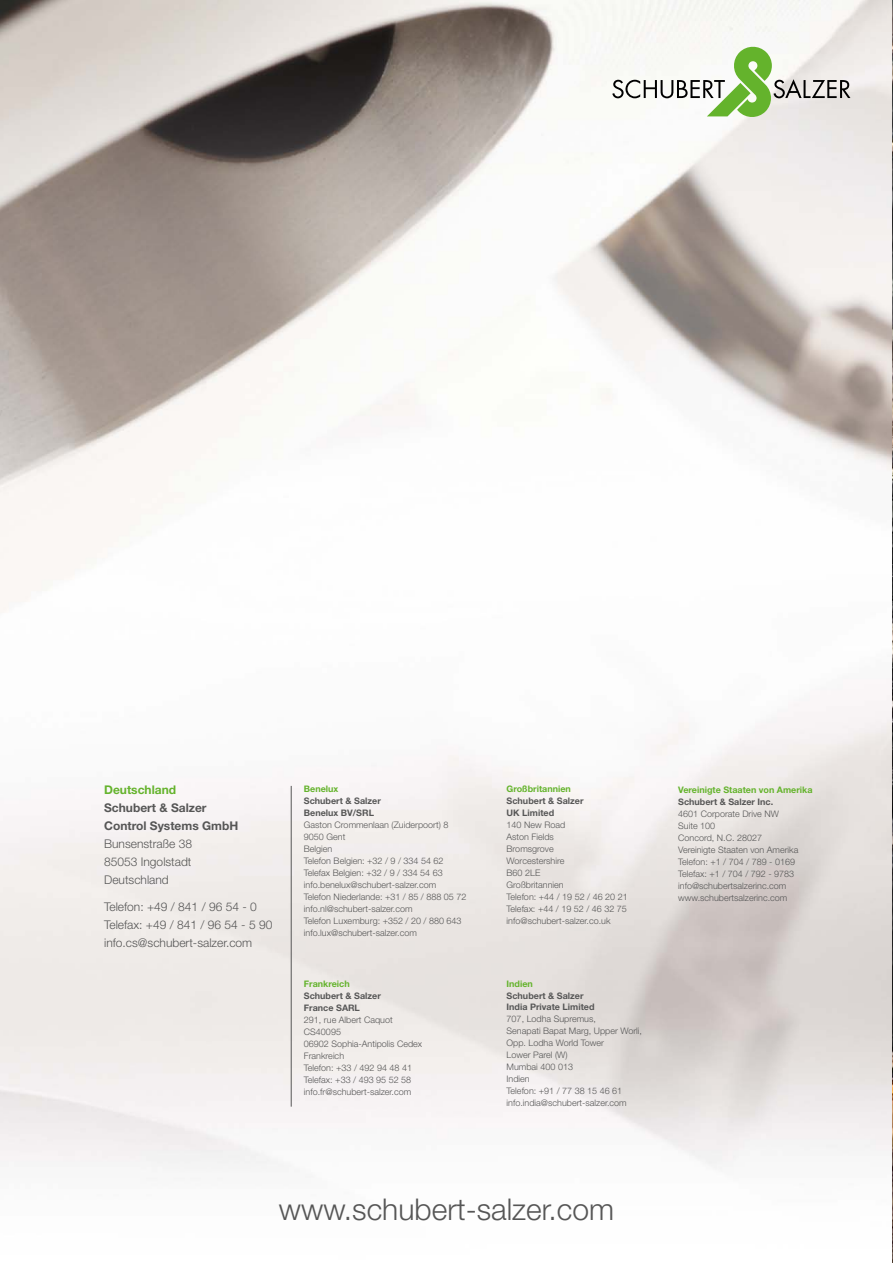
<style>
.page{position:relative;width:893px;height:1263px;background:#fff}
.page>*{position:absolute;margin:0;border:0;box-sizing:border-box;transform-origin:0 0}
.t1{font:300 30px "Helvetica Neue LT Std";color:#565656}
.t2{font:300 12px/18px "Helvetica Neue LT Std";color:#565656}
.t3{font:700 12px "Helvetica Neue LT Std";color:#565656}
.t4{font:700 12px "Helvetica Neue LT Std";color:#64b32c}
.t5{font:300 9px "Helvetica Neue LT Std";color:#565656}
.t6{font:700 9px "Helvetica Neue LT Std";color:#565656}
.t7{font:700 9px "Helvetica Neue LT Std";color:#64b32c}
</style>
<div class="page">
<img style="left:0;top:0;width:893px;height:1263px">
<svg style="left:612px;top:47px;width:238px;height:70px"></svg>
<hr style="left:291px;top:786px;width:1px;height:321px;background:#565656">
<p class="t4" style="left:104px;top:783px;width:73px">Deutschland</p>
<p class="t3" style="left:104px;top:801px;width:104px">Schubert &amp; Salzer</p>
<p class="t3" style="left:104px;top:819px;width:136px">Control Systems GmbH</p>
<p class="t2" style="left:104px;top:835px;width:90px">Bunsenstraße 38</p>
<p class="t2" style="left:104px;top:853px;width:89px">85053 Ingolstadt<br>Deutschland</p>
<p class="t2" style="left:104px;top:897px;width:154px">Telefon: +49 / 841 / 96 54 - 0</p>
<p class="t2" style="left:104px;top:915px;width:170px">Telefax: +49 / 841 / 96 54 - 5 90</p>
<p class="t2" style="left:104px;top:933px;width:150px">info.cs@schubert-salzer.com</p>
<p class="t7" style="left:304px;top:783px;width:36px">Benelux</p>
<p class="t6" style="left:304px;top:795px;width:78px">Schubert &amp; Salzer</p>
<p class="t6" style="left:304px;top:807px;width:72px">Benelux BV/SRL</p>
<p class="t5" style="left:304px;top:819px;width:146px">Gaston Crommenlaan (Zuiderpoort) 8</p>
<p class="t5" style="left:304px;top:831px;width:43px">9050 Gent</p>
<p class="t5" style="left:304px;top:843px;width:30px">Belgien</p>
<p class="t5" style="left:304px;top:855px;width:141px">Telefon Belgien: +32 / 9 / 334 54 62</p>
<p class="t5" style="left:304px;top:867px;width:140px">Telefax Belgien: +32 / 9 / 334 54 63</p>
<p class="t5" style="left:304px;top:879px;width:134px">info.benelux@schubert-salzer.com</p>
<p class="t5" style="left:304px;top:891px;width:164px">Telefon Niederlande: +31 / 85 / 888 05 72</p>
<p class="t5" style="left:304px;top:903px;width:110px">info.nl@schubert-salzer.com</p>
<p class="t5" style="left:304px;top:915px;width:159px">Telefon Luxemburg: +352 / 20 / 880 643</p>
<p class="t5" style="left:304px;top:927px;width:114px">info.lux@schubert-salzer.com</p>
<p class="t7" style="left:304px;top:978px;width:47px">Frankreich</p>
<p class="t6" style="left:304px;top:990px;width:78px">Schubert &amp; Salzer</p>
<p class="t6" style="left:304px;top:1002px;width:58px">France SARL</p>
<p class="t5" style="left:304px;top:1014px;width:90px">291, rue Albert Caquot</p>
<p class="t5" style="left:304px;top:1026px;width:39px">CS40095</p>
<p class="t5" style="left:304px;top:1038px;width:120px">06902 Sophia-Antipolis Cedex</p>
<p class="t5" style="left:304px;top:1050px;width:42px">Frankreich</p>
<p class="t5" style="left:304px;top:1062px;width:110px">Telefon: +33 / 492 94 48 41</p>
<p class="t5" style="left:304px;top:1074px;width:109px">Telefax: +33 / 493 95 52 58</p>
<p class="t5" style="left:304px;top:1086px;width:109px">info.fr@schubert-salzer.com</p>
<p class="t7" style="left:507px;top:784px;width:66px">Großbritannien</p>
<p class="t6" style="left:507px;top:796px;width:78px">Schubert &amp; Salzer</p>
<p class="t6" style="left:507px;top:808px;width:49px">UK Limited</p>
<p class="t5" style="left:507px;top:820px;width:60px">140 New Road</p>
<p class="t5" style="left:507px;top:832px;width:49px">Aston Fields</p>
<p class="t5" style="left:507px;top:844px;width:49px">Bromsgrove</p>
<p class="t5" style="left:507px;top:856px;width:59px">Worcestershire</p>
<p class="t5" style="left:507px;top:868px;width:35px">B60 2LE</p>
<p class="t5" style="left:507px;top:880px;width:59px">Großbritannien</p>
<p class="t5" style="left:507px;top:892px;width:123px">Telefon: +44 / 19 52 / 46 20 21</p>
<p class="t5" style="left:507px;top:904px;width:122px">Telefax: +44 / 19 52 / 46 32 75</p>
<p class="t5" style="left:507px;top:916px;width:105px">info@schubert-salzer.co.uk</p>
<p class="t7" style="left:507px;top:978px;width:28px">Indien</p>
<p class="t6" style="left:507px;top:990px;width:78px">Schubert &amp; Salzer</p>
<p class="t6" style="left:507px;top:1002px;width:89px">India Private Limited</p>
<p class="t5" style="left:507px;top:1014px;width:91px">707, Lodha Supremus,</p>
<p class="t5" style="left:507px;top:1026px;width:137px">Senapati Bapat Marg, Upper Worli,</p>
<p class="t5" style="left:507px;top:1038px;width:99px">Opp. Lodha World Tower</p>
<p class="t5" style="left:507px;top:1050px;width:62px">Lower Parel (W)</p>
<p class="t5" style="left:507px;top:1062px;width:68px">Mumbai 400 013</p>
<p class="t5" style="left:507px;top:1074px;width:25px">Indien</p>
<p class="t5" style="left:507px;top:1086px;width:117px">Telefon: +91 / 77 38 15 46 61</p>
<p class="t5" style="left:507px;top:1098px;width:122px">info.india@schubert-salzer.com</p>
<p class="t7" style="left:678px;top:784px;width:136px">Vereinigte Staaten von Amerika</p>
<p class="t6" style="left:678px;top:796px;width:97px">Schubert &amp; Salzer Inc.</p>
<p class="t5" style="left:678px;top:808px;width:102px">4601 Corporate Drive NW</p>
<p class="t5" style="left:678px;top:820px;width:39px">Suite 100</p>
<p class="t5" style="left:678px;top:832px;width:85px">Concord, N.C. 28027</p>
<p class="t5" style="left:678px;top:844px;width:122px">Vereinigte Staaten von Amerika</p>
<p class="t5" style="left:678px;top:856px;width:118px">Telefon: +1 / 704 / 789 - 0169</p>
<p class="t5" style="left:678px;top:868px;width:118px">Telefax: +1 / 704 / 792 - 9783</p>
<p class="t5" style="left:678px;top:880px;width:110px">info@schubertsalzerinc.com</p>
<p class="t5" style="left:678px;top:892px;width:111px">www.schubertsalzerinc.com</p>
<p class="t1" style="left:279px;top:1191px;width:337px">www.schubert-salzer.com</p>
</div>
